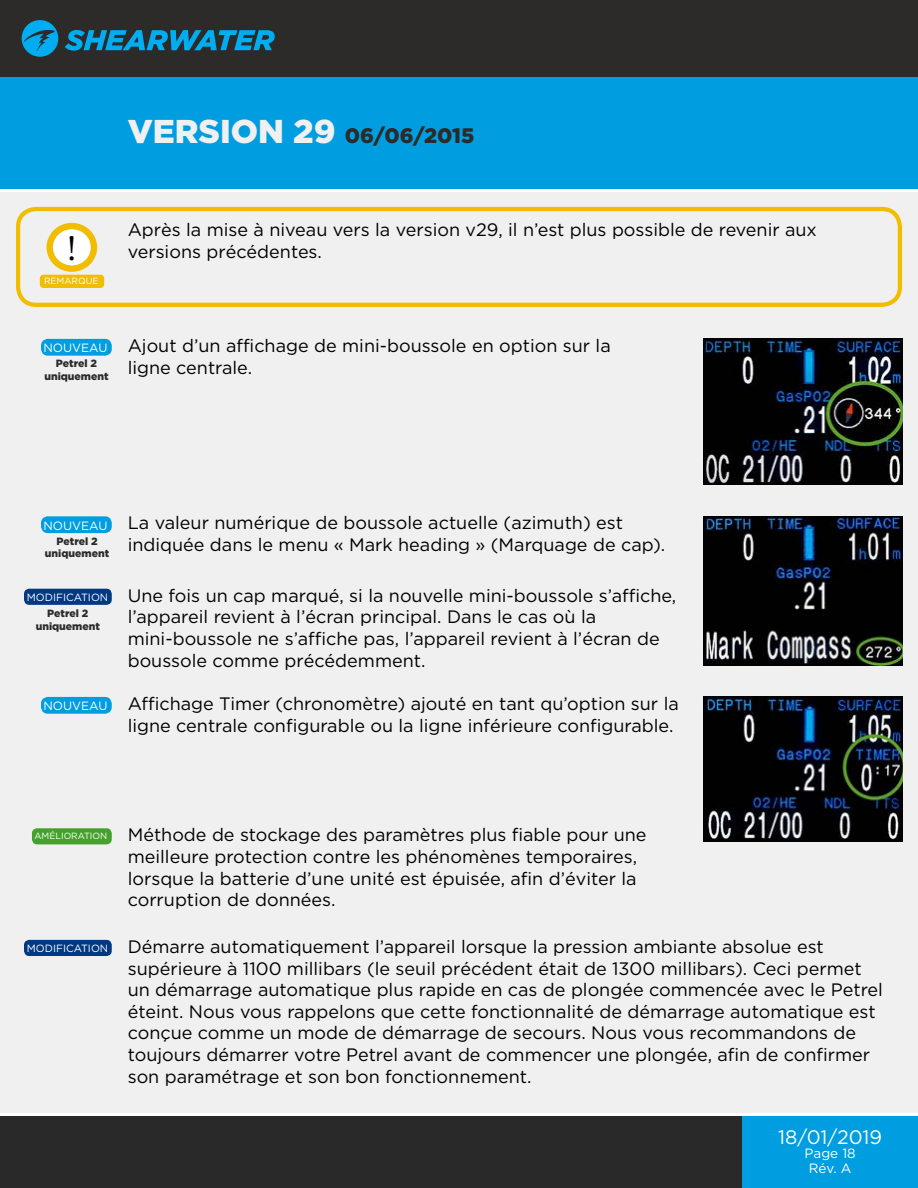
<style>
.page{position:relative;width:918px;height:1188px;background:#fff}
.page>*{position:absolute;margin:0;border:0;box-sizing:border-box;transform-origin:0 0}
.t1{font:36px "Minion Pro";color:#000}
.t2{font:900 21px "Gotham HTF";color:#2c2b29}
.t3{font:19.5px "Gotham HTF";color:#fff}
.t4{font:18px/21.6px "Gotham HTF";color:#000}
.t5{font:13.5px "Gotham HTF";color:#fff}
.t6{font:12px "Gotham HTF";color:#fff}
.t7{font:900 10.5px/12.6px "Gotham HTF";color:#2c2b29;text-align:center}
.t8{font:10.5px "Gotham HTF";color:#fff}
.t9{font:9px "Gotham HTF";color:#fff}
.s1{font-size:33px;color:#f0f0f0}
</style>
<div class="page">
<div style="left:0;top:0;width:918px;height:77px;background:#2c2b29"></div>
<div style="left:0;top:77px;width:918px;height:114px;background:#009ee0"></div>
<div style="left:0;top:1114px;width:918px;height:74px;background:#292929"></div>
<div style="left:0;top:191px;width:918px;height:923px;background:#f0f0f0"></div>
<svg style="left:65px;top:30px;width:210px;height:21px"></svg>
<svg style="left:22px;top:20px;width:36px;height:37px"></svg>
<div style="left:742px;top:1114px;width:176px;height:74px;background:#009ee0"></div>
<hr style="left:0;top:189px;width:918px;height:3px;background:#fff">
<hr style="left:0;top:1113px;width:918px;height:3px;background:#fff">
<img style="left:703px;top:697px;width:199px;height:144px">
<div style="left:16px;top:207px;width:886px;height:100px;border:4px solid #f0bd00;border-radius:18px"></div>
<svg style="left:50px;top:226px;width:44px;height:43px"></svg>
<div style="left:47px;top:223px;width:50px;height:49px;border:6px solid #f0bd00;border-radius:50%"></div>
<div style="left:41px;top:275px;width:62px;height:12px;background:#f0bd00;border-radius:3px"></div>
<div style="left:40px;top:275px;width:64px;height:13px;border:2px solid #f0bd00;border-radius:3px"></div>
<div style="left:42px;top:340px;width:69px;height:15px;background:#009ee0;border-radius:6px"></div>
<div style="left:41px;top:339px;width:71px;height:17px;border:2px solid #009ee0;border-radius:6px"></div>
<div style="left:42px;top:517px;width:69px;height:15px;background:#009ee0;border-radius:6px"></div>
<div style="left:41px;top:516px;width:71px;height:17px;border:2px solid #009ee0;border-radius:6px"></div>
<div style="left:42px;top:698px;width:69px;height:15px;background:#009ee0;border-radius:6px"></div>
<div style="left:41px;top:697px;width:71px;height:17px;border:2px solid #009ee0;border-radius:6px"></div>
<div style="left:25px;top:589px;width:86px;height:15px;background:#003882;border-radius:4px"></div>
<div style="left:24px;top:589px;width:88px;height:16px;border:2px solid #003882;border-radius:4px"></div>
<div style="left:25px;top:941px;width:86px;height:14px;background:#003882;border-radius:4px"></div>
<div style="left:24px;top:940px;width:88px;height:16px;border:2px solid #003882;border-radius:4px"></div>
<div style="left:33px;top:829px;width:78px;height:15px;background:#44a12b;border-radius:4px"></div>
<div style="left:32px;top:828px;width:80px;height:16px;border:2px solid #44a12b;border-radius:4px"></div>
<img style="left:703px;top:339px;width:199px;height:145px">
<img style="left:703px;top:516px;width:199px;height:149px">
<p class="t2" style="left:128px;top:123px;width:348px"><span class="s1">VERSION 29</span> 06/06/2015</p>
<p class="t4" style="left:128px;top:219px;width:691px">Après la mise à niveau vers la version v29, il n’est plus possible de revenir aux</p>
<h1 class="t1" style="left:67px;top:225px;width:11px">!</h1>
<p class="t4" style="left:128px;top:240px;width:196px">versions précédentes.</p>
<p class="t9" style="left:44px;top:276px;width:56px">REMARQUE</p>
<p class="t6" style="left:43px;top:341px;width:66px">NOUVEAU</p>
<p class="t7" style="left:44px;top:357px;width:66px">Petrel 2 uniquement</p>
<p class="t4" style="left:128px;top:335px;width:485px">Ajout d’un affichage de mini-boussole en option sur la ligne centrale.</p>
<p class="t6" style="left:43px;top:519px;width:66px">NOUVEAU</p>
<p class="t7" style="left:45px;top:534px;width:66px">Petrel 2 uniquement</p>
<p class="t8" style="left:27px;top:591px;width:83px">MODIFICATION</p>
<p class="t7" style="left:36px;top:607px;width:66px">Petrel 2 uniquement</p>
<p class="t6" style="left:43px;top:699px;width:66px">NOUVEAU</p>
<p class="t4" style="left:128px;top:512px;width:539px">La valeur numérique de boussole actuelle (azimuth) est indiquée dans le menu « Mark heading » (Marquage de cap).</p>
<p class="t4" style="left:128px;top:584px;width:550px">Une fois un cap marqué, si la nouvelle mini-boussole s’affiche, l’appareil revient à l’écran principal. Dans le cas où la mini-boussole ne s’affiche pas, l’appareil revient à l’écran de boussole comme précédemment.</p>
<p class="t4" style="left:128px;top:693px;width:553px">Affichage Timer (chronomètre) ajouté en tant qu’option sur la ligne centrale configurable ou la ligne inférieure configurable.</p>
<p class="t9" style="left:35px;top:831px;width:74px">AMÉLIORATION</p>
<p class="t8" style="left:27px;top:943px;width:83px">MODIFICATION</p>
<p class="t4" style="left:128px;top:824px;width:520px">Méthode de stockage des paramètres plus fiable pour une meilleure protection contre les phénomènes temporaires, lorsque la batterie d’une unité est épuisée, afin d’éviter la corruption de données.</p>
<p class="t4" style="left:128px;top:936px;width:757px">Démarre automatiquement l’appareil lorsque la pression ambiante absolue est supérieure à 1100 millibars (le seuil précédent était de 1300 millibars). Ceci permet un démarrage automatique plus rapide en cas de plongée commencée avec le Petrel éteint. Nous vous rappelons que cette fonctionnalité de démarrage automatique est conçue comme un mode de démarrage de secours. Nous vous recommandons de toujours démarrer votre Petrel avant de commencer une plongée, afin de confirmer son paramétrage et son bon fonctionnement.</p>
<p class="t3" style="left:778px;top:1126px;width:105px">18/01/2019</p>
<p class="t5" style="left:809px;top:1160px;width:44px">Rév. A</p>
<p class="t5" style="left:805px;top:1146px;width:53px">Page 18</p>
</div>
